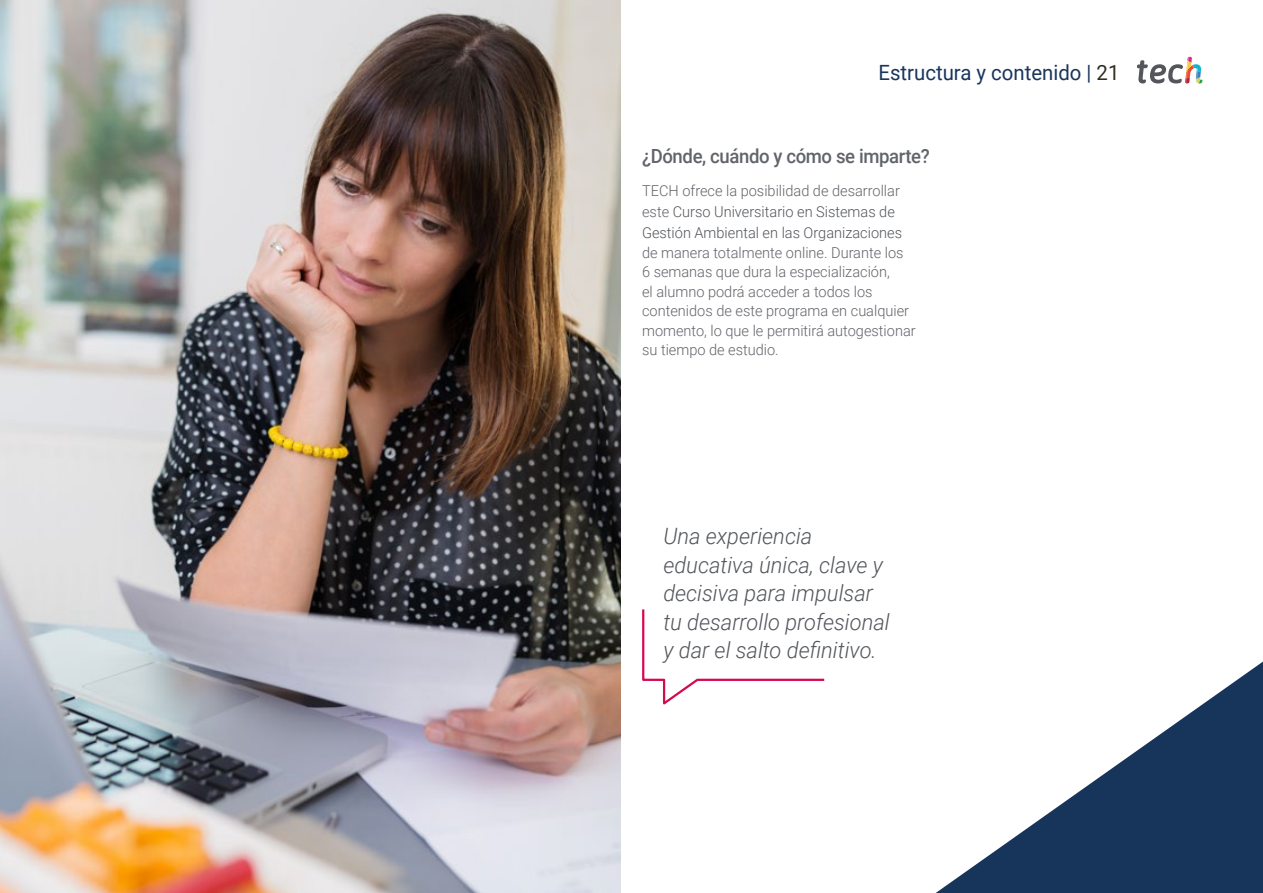
<style>
.page{position:relative;width:1263px;height:893px;background:#fff}
.page>*{position:absolute;margin:0;border:0;box-sizing:border-box;transform-origin:0 0}
.t1{font:italic 300 22.5px/28.5px "Roboto";color:#52555b}
.t2{font:21px "Roboto";color:#1a355c}
.t3{font:500 19.5px "Roboto";letter-spacing:-.02em;color:#61646a;scale:.95 1}
.t4{font:300 15px/19.5px "Roboto";color:#61646a}
.t5{font:300 15px/21px "Roboto";color:#52555b}
.s1{color:#312e20}
.s2{color:#61646a}
</style>
<div class="page">
<img style="left:0;top:0;width:621px;height:893px">
<svg style="left:1137px;top:57px;width:65px;height:27px"></svg>
<svg style="left:642px;top:609px;width:183px;height:96px"></svg>
<svg style="left:936px;top:661px;width:327px;height:232px"></svg>
<h2 class="t2" style="left:878px;top:57px;width:242px">Estructura y contenido | <span class="s1">21</span></h2>
<h3 class="t3" style="left:642px;top:143px;width:304px">¿Dónde, cuándo y cómo se imparte?</h3>
<p class="t5" style="left:642px;top:180px;width:261px"><span class="s2">TECH ofrece la posibilidad de desarrollar este</span> Curso Universitario en Sistemas de<br>Gestión Ambiental en las Organizaciones</p>
<p class="t4" style="left:642px;top:242px;width:275px">de manera totalmente online. Durante los<br>6 semanas que dura la especialización,<br>el alumno podrá acceder a todos los contenidos de este programa en cualquier momento, lo que le permitirá autogestionar su tiempo de estudio.</p>
<h1 class="t1" style="left:663px;top:521px;width:228px">Una experiencia educativa única, clave y decisiva para impulsar tu desarrollo profesional y dar el salto definitivo.</h1>
</div>
